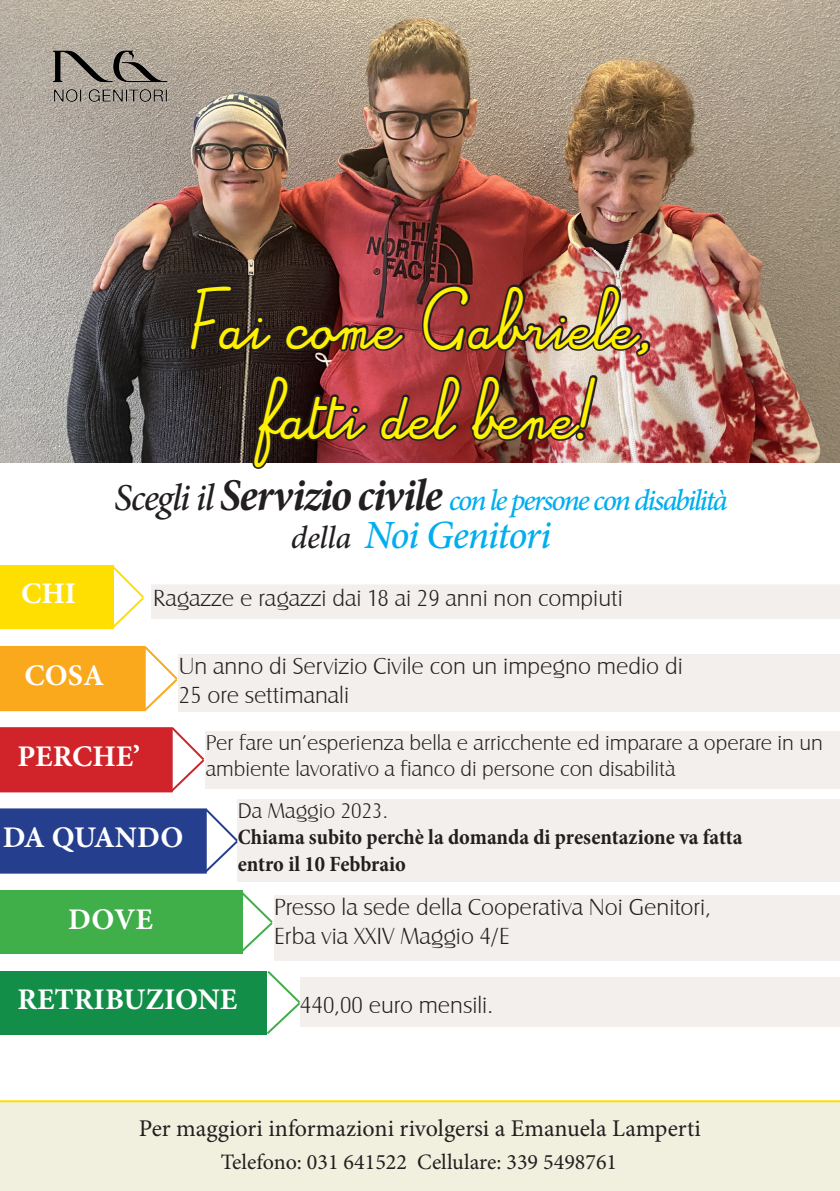
<style>
.page{position:relative;width:840px;height:1191px;background:#fff}
.page>*{position:absolute;margin:0;border:0;box-sizing:border-box;transform-origin:0 0}
.t1{font:42px "Alamain";color:#fff101}
.t2{font:italic 500 40px "Minion Pro";letter-spacing:-.035em;color:#00aeef}
.t3{font:italic 500 30px "Minion Pro";letter-spacing:-.065em;color:#00aeef}
.t4{font:700 30px "Minion Pro";color:#fff}
.t5{font:24px "Castle T Ligh";color:#231f20}
.t6{font:24px "Minion Pro";color:#231f20}
.t7{font:22px/26.4px "Castle T Ligh";color:#231f20}
.t8{font:700 condensed 22px "Minion Pro";letter-spacing:-.005em;color:#231f20}
.t9{font:22px "Minion Pro";color:#231f20}
.s1{font-size:38px;color:#231f20}
.s2{font-weight:700;font-stretch:condensed;font-size:46px;color:#231f20}
.s3{font-size:32px;color:#231f20}
</style>
<div class="page">
<div style="left:0;top:1100px;width:839px;height:91px;background:#f1f0df"></div>
<img style="left:0;top:0;width:839px;height:462px">
<div style="left:0;top:566px;width:113px;height:63px;background:#ffdf01"></div>
<div style="left:0;top:890px;width:242px;height:64px;background:#40ae49"></div>
<svg style="left:108px;top:565px;width:731px;height:65px"></svg>
<svg style="left:0;top:646px;width:179px;height:66px"></svg>
<div style="left:179px;top:654px;width:660px;height:57px;background:#f2efec"></div>
<svg style="left:0;top:727px;width:206px;height:66px;background:#d8454b"></svg>
<div style="left:206px;top:731px;width:633px;height:58px;background:#f2efec"></div>
<div style="left:238px;top:799px;width:601px;height:83px;background:#f2efec"></div>
<svg style="left:0;top:806px;width:238px;height:69px;background:#495ea0"></svg>
<div style="left:274px;top:895px;width:565px;height:65px;background:#f2efec"></div>
<svg style="left:242px;top:890px;width:31px;height:64px"></svg>
<div style="left:0;top:971px;width:266px;height:63px;background:#138e48"></div>
<svg style="left:264px;top:971px;width:36px;height:64px"></svg>
<div style="left:300px;top:977px;width:539px;height:50px;background:#f2efec"></div>
<svg style="left:187px;top:282px;width:87px;height:72px;background:#2c2320"></svg>
<svg style="left:282px;top:321px;width:124px;height:33px;background:#4a2527"></svg>
<img style="left:419px;top:282px;width:234px;height:76px">
<svg style="left:250px;top:372px;width:119px;height:97px;background:#593033"></svg>
<img style="left:377px;top:372px;width:222px;height:72px">
<img style="left:44px;top:39px;width:133px;height:95px">
<p class="t1" style="left:188px;top:309px;width:462px">Fai come Gabriele,</p>
<p class="t1" style="left:261px;top:399px;width:337px">fatti del bene!</p>
<p class="t3" style="left:114px;top:479px;width:614px"><span class="s1">Scegli il</span> <span class="s2">Servizio civile</span> con le persone con disabilità</p>
<p class="t2" style="left:290px;top:508px;width:262px"><span class="s3">della</span> Noi Genitori</p>
<p class="t4" style="left:21px;top:572px;width:57px">CHI</p>
<p class="t5" style="left:153px;top:585px;width:471px">Ragazze e ragazzi dai 18 ai 29 anni non compiuti</p>
<p class="t4" style="left:24px;top:654px;width:81px">COSA</p>
<p class="t5" style="left:179px;top:653px;width:505px">Un anno di Servizio Civile con un impegno medio di</p>
<p class="t5" style="left:179px;top:682px;width:172px">25 ore settimanali</p>
<p class="t4" style="left:17px;top:735px;width:124px">PERCHE’</p>
<p class="t7" style="left:206px;top:730px;width:618px">Per fare un’esperienza bella e arricchente ed imparare a operare in un ambiente lavorativo a fianco di persone con disabilità</p>
<p class="t4" style="left:3px;top:816px;width:182px">DA QUANDO</p>
<p class="t4" style="left:68px;top:898px;width:86px">DOVE</p>
<p class="t7" style="left:238px;top:797px;width:151px">Da Maggio 2023.</p>
<p class="t8" style="left:238px;top:822px;width:506px">Chiama subito perchè la domanda di presentazione va fatta</p>
<p class="t8" style="left:238px;top:848px;width:169px">entro il 10 Febbraio</p>
<p class="t5" style="left:274px;top:894px;width:438px">Presso la sede della Cooperativa Noi Genitori,</p>
<p class="t5" style="left:274px;top:922px;width:237px">Erba via XXIV Maggio 4/E</p>
<p class="t4" style="left:18px;top:978px;width:221px">RETRIBUZIONE</p>
<p class="t5" style="left:300px;top:992px;width:194px">440,00 euro mensili.</p>
<p class="t6" style="left:139px;top:1112px;width:563px">Per maggiori informazioni rivolgersi a Emanuela Lamperti</p>
<p class="t9" style="left:221px;top:1146px;width:397px">Telefono: 031 641522 Cellulare: 339 5498761</p>
</div>
